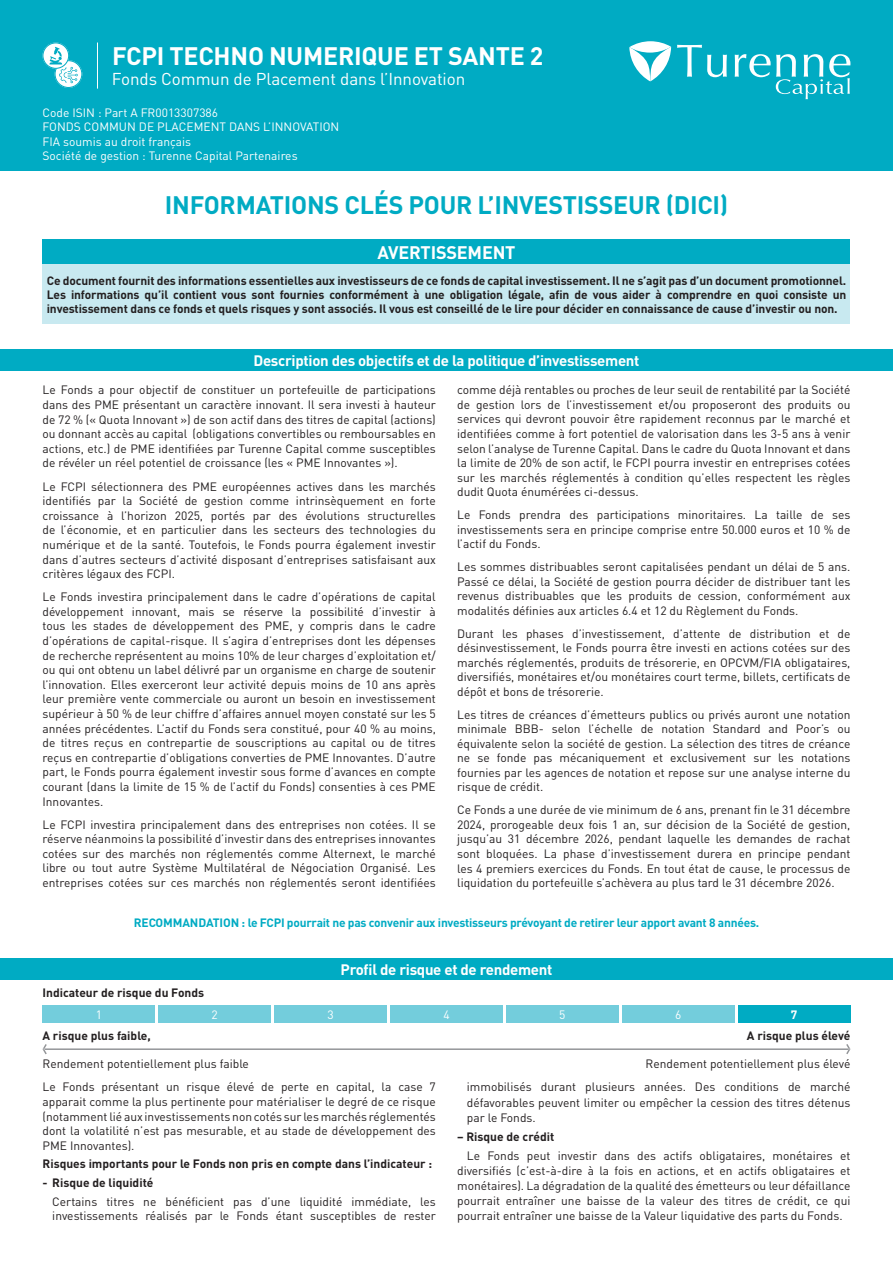
<style>
.page{position:relative;width:893px;height:1263px;background:#fff}
.page>*{position:absolute;margin:0;border:0;box-sizing:border-box;transform-origin:0 0}
.t1{font:700 25.05px "DIN Pro";letter-spacing:-.01em;color:#00abc3}
.t2{font:700 25.05px "DIN Pro";letter-spacing:-.01em;color:#fff}
.t3{font:700 18px "DIN Pro";letter-spacing:-.01em;color:#fff}
.t4{font:16.95px "DIN Pro";letter-spacing:-.005em;color:#fff}
.t5{font:700 15px "DIN Pro";letter-spacing:-.02em;color:#fff}
.t6{font:12px/14.5px "DIN Pro";color:#231f20;text-align:justify}
.t7{font:700 12px/14.4px "DIN Pro";color:#231f20;text-align:justify}
.t8{font:12px "DIN Pro";color:#fff}
.t9{font:700 12px "DIN Pro";letter-spacing:-.02em;color:#00abc3}
.t10{font:700 12px "DIN Pro";color:#fff}
</style>
<div class="page">
<div style="left:0;top:0;width:893px;height:170px;background:#00abc3"></div>
<hr style="left:97px;top:43px;width:1px;height:46px;background:#fff">
<div style="left:43px;top:239px;width:807px;height:26px;background:#00abc3"></div>
<div style="left:43px;top:265px;width:807px;height:59px;background:#c8e9f0"></div>
<div style="left:0;top:349px;width:893px;height:21px;background:#00abc3"></div>
<div style="left:0;top:958px;width:893px;height:21px;background:#00abc3"></div>
<div style="left:43px;top:1006px;width:112px;height:17px;background:#73cddc"></div>
<div style="left:158px;top:1006px;width:113px;height:17px;background:#73cddc"></div>
<div style="left:274px;top:1006px;width:113px;height:17px;background:#73cddc"></div>
<div style="left:390px;top:1006px;width:113px;height:17px;background:#73cddc"></div>
<div style="left:506px;top:1006px;width:113px;height:17px;background:#73cddc"></div>
<div style="left:622px;top:1006px;width:113px;height:17px;background:#73cddc"></div>
<div style="left:738px;top:1006px;width:112px;height:17px;background:#00abc3"></div>
<svg style="left:43px;top:1044px;width:807px;height:10px"></svg>
<svg style="left:677px;top:45px;width:50px;height:32px"></svg>
<svg style="left:735px;top:54px;width:115px;height:45px"></svg>
<svg style="left:629px;top:41px;width:42px;height:40px"></svg>
<svg style="left:55px;top:60px;width:27px;height:28px"></svg>
<div style="left:55px;top:60px;width:27px;height:28px;border:1px solid #00abc3;border-radius:50%"></div>
<svg style="left:43px;top:43px;width:26px;height:26px"></svg>
<div style="left:43px;top:43px;width:26px;height:26px;border:1px solid #00abc3;border-radius:50%"></div>
<svg style="left:50px;top:47px;width:28px;height:36px"></svg>
<p class="t2" style="left:112px;top:39px;width:433px">FCPI TECHNO NUMERIQUE ET SANTE 2</p>
<p class="t4" style="left:112px;top:68px;width:355px">Fonds Commun de Placement dans l’Innovation</p>
<p class="t8" style="left:43px;top:104px;width:177px">Code ISIN : Part A FR0013307386</p>
<p class="t8" style="left:43px;top:119px;width:298px">FONDS COMMUN DE PLACEMENT DANS L’INNOVATION</p>
<p class="t8" style="left:43px;top:133px;width:150px">FIA soumis au droit français</p>
<p class="t8" style="left:43px;top:147px;width:257px">Société de gestion : Turenne Capital Partenaires</p>
<p class="t1" style="left:165px;top:188px;width:565px">INFORMATIONS CLÉS POUR L’INVESTISSEUR (DICI)</p>
<p class="t3" style="left:377px;top:240px;width:140px">AVERTISSEMENT</p>
<p class="t7" style="left:47px;top:273px;width:801px">Ce document fournit des informations essentielles aux investisseurs de ce fonds de capital investissement. Il ne s’agit pas d’un document promotionnel.<br>Les informations qu’il contient vous sont fournies conformément à une obligation légale, afin de vous aider à comprendre en quoi consiste un investissement dans ce fonds et quels risques y sont associés. Il vous est conseillé de le lire pour décider en connaissance de cause d’investir ou non.</p>
<p class="t5" style="left:253px;top:350px;width:388px">Description des objectifs et de la politique d’investissement</p>
<p class="t6" style="left:43px;top:382px;width:395px">Le Fonds a pour objectif de constituer un portefeuille de participations dans des PME présentant un caractère innovant. Il sera investi à hauteur de 72 % (« Quota Innovant ») de son actif dans des titres de capital (actions) ou donnant accès au capital (obligations convertibles ou remboursables en actions, etc.) de PME identifiées par Turenne Capital comme susceptibles de révéler un réel potentiel de croissance (les « PME Innovantes »).</p>
<p class="t6" style="left:43px;top:478px;width:395px">Le FCPI sélectionnera des PME européennes actives dans les marchés identifiés par la Société de gestion comme intrinsèquement en forte croissance à l’horizon 2025, portés par des évolutions structurelles de l’économie, et en particulier dans les secteurs des technologies du numérique et de la santé. Toutefois, le Fonds pourra également investir dans d’autres secteurs d’activité disposant d’entreprises satisfaisant aux critères légaux des FCPI.</p>
<p class="t6" style="left:43px;top:589px;width:395px">Le Fonds investira principalement dans le cadre d’opérations de capital développement innovant, mais se réserve la possibilité d’investir à tous les stades de développement des PME, y compris dans le cadre d’opérations de capital-risque. Il s’agira d’entreprises dont les dépenses de recherche représentent au moins 10% de leur charges d’exploitation et/ ou qui ont obtenu un label délivré par un organisme en charge de soutenir l’innovation. Elles exerceront leur activité depuis moins de 10 ans après leur première vente commerciale ou auront un besoin en investissement supérieur à 50 % de leur chiffre d’affaires annuel moyen constaté sur les 5 années précédentes. L’actif du Fonds sera constitué, pour 40 % au moins, de titres reçus en contrepartie de souscriptions au capital ou de titres reçus en contrepartie d’obligations converties de PME Innovantes. D’autre part, le Fonds pourra également investir sous forme d’avances en compte courant (dans la limite de 15 % de l’actif du Fonds) consenties à ces PME Innovantes.</p>
<p class="t6" style="left:43px;top:816px;width:395px">Le FCPI investira principalement dans des entreprises non cotées. Il se réserve néanmoins la possibilité d’investir dans des entreprises innovantes cotées sur des marchés non réglementés comme Alternext, le marché libre ou tout autre Système Multilatéral de Négociation Organisé. Les entreprises cotées sur ces marchés non réglementés seront identifiées</p>
<p class="t6" style="left:457px;top:382px;width:395px">comme déjà rentables ou proches de leur seuil de rentabilité par la Société de gestion lors de l’investissement et/ou proposeront des produits ou services qui devront pouvoir être rapidement reconnus par le marché et identifiées comme à fort potentiel de valorisation dans les 3-5 ans à venir selon l’analyse de Turenne Capital. Dans le cadre du Quota Innovant et dans la limite de 20% de son actif, le FCPI pourra investir en entreprises cotées sur les marchés réglementés à condition qu’elles respectent les règles dudit Quota énumérées ci-dessus.</p>
<p class="t6" style="left:457px;top:507px;width:395px">Le Fonds prendra des participations minoritaires. La taille de ses investissements sera en principe comprise entre 50.000 euros et 10 % de l’actif du Fonds.</p>
<p class="t6" style="left:457px;top:559px;width:395px">Les sommes distribuables seront capitalisées pendant un délai de 5 ans.<br>Passé ce délai, la Société de gestion pourra décider de distribuer tant les revenus distribuables que les produits de cession, conformément aux modalités définies aux articles 6.4 et 12 du Règlement du Fonds.</p>
<p class="t6" style="left:457px;top:626px;width:395px">Durant les phases d’investissement, d’attente de distribution et de désinvestissement, le Fonds pourra être investi en actions cotées sur des marchés réglementés, produits de trésorerie, en OPCVM/FIA obligataires, diversifiés, monétaires et/ou monétaires court terme, billets, certificats de dépôt et bons de trésorerie.</p>
<p class="t6" style="left:457px;top:707px;width:395px">Les titres de créances d’émetteurs publics ou privés auront une notation minimale BBB- selon l’échelle de notation Standard and Poor’s ou équivalente selon la société de gestion. La sélection des titres de créance ne se fonde pas mécaniquement et exclusivement sur les notations fournies par les agences de notation et repose sur une analyse interne du risque de crédit.</p>
<p class="t6" style="left:457px;top:802px;width:395px">Ce Fonds a une durée de vie minimum de 6 ans, prenant fin le 31 décembre 2024, prorogeable deux fois 1 an, sur décision de la Société de gestion, jusqu’au 31 décembre 2026, pendant laquelle les demandes de rachat sont bloquées. La phase d’investissement durera en principe pendant les 4 premiers exercices du Fonds. En tout état de cause, le processus de liquidation du portefeuille s’achèvera au plus tard le 31 décembre 2026.</p>
<p class="t9" style="left:134px;top:915px;width:627px">RECOMMANDATION : le FCPI pourrait ne pas convenir aux investisseurs prévoyant de retirer leur apport avant 8 années.</p>
<p class="t5" style="left:341px;top:959px;width:213px">Profil de risque et de rendement</p>
<p class="t7" style="left:43px;top:985px;width:163px">Indicateur de risque du Fonds</p>
<p class="t8" style="left:96px;top:1006px;width:8px">1</p>
<p class="t8" style="left:212px;top:1006px;width:8px">2</p>
<p class="t8" style="left:327px;top:1006px;width:8px">3</p>
<p class="t8" style="left:443px;top:1006px;width:8px">4</p>
<p class="t8" style="left:559px;top:1006px;width:8px">5</p>
<p class="t8" style="left:675px;top:1006px;width:8px">6</p>
<p class="t10" style="left:791px;top:1006px;width:8px">7</p>
<p class="t7" style="left:43px;top:1028px;width:110px">A risque plus faible,</p>
<p class="t6" style="left:43px;top:1055px;width:208px">Rendement potentiellement plus faible</p>
<p class="t7" style="left:747px;top:1028px;width:105px">A risque plus élevé</p>
<p class="t6" style="left:646px;top:1055px;width:206px">Rendement potentiellement plus élevé</p>
<p class="t6" style="left:43px;top:1079px;width:395px">Le Fonds présentant un risque élevé de perte en capital, la case 7 apparait comme la plus pertinente pour matérialiser le degré de ce risque (notamment lié aux investissements non cotés sur les marchés réglementés dont la volatilité n’est pas mesurable, et au stade de développement des PME Innovantes).</p>
<p class="t7" style="left:43px;top:1156px;width:391px">Risques importants pour le Fonds non pris en compte dans l’indicateur :</p>
<p class="t7" style="left:43px;top:1175px;width:112px">- Risque de liquidité</p>
<p class="t6" style="left:52px;top:1194px;width:385px">Certains titres ne bénéficient pas d’une liquidité immédiate, les investissements réalisés par le Fonds étant susceptibles de rester</p>
<p class="t6" style="left:467px;top:1079px;width:385px;line-height:15px">immobilisés durant plusieurs années. Des conditions de marché défavorables peuvent limiter ou empêcher la cession des titres détenus par le Fonds.</p>
<p class="t7" style="left:457px;top:1129px;width:99px">− Risque de crédit</p>
<p class="t6" style="left:457px;top:1148px;width:395px;line-height:15px;text-indent:10px">Le Fonds peut investir dans des actifs obligataires, monétaires et diversifiés (c’est-à-dire à la fois en actions, et en actifs obligataires et monétaires). La dégradation de la qualité des émetteurs ou leur défaillance pourrait entraîner une baisse de la valeur des titres de crédit, ce qui pourrait entraîner une baisse de la Valeur liquidative des parts du Fonds.</p>
</div>
